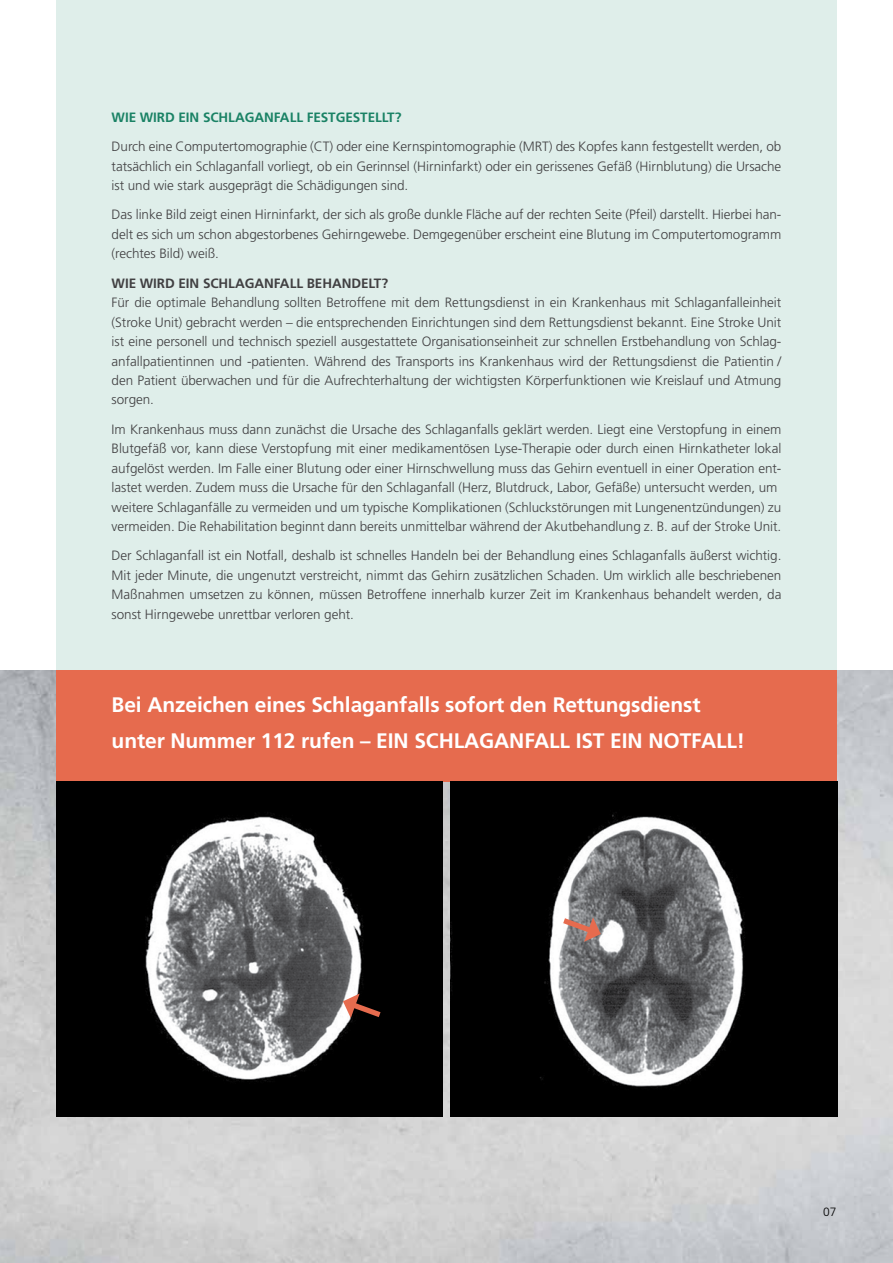
<style>
.page{position:relative;width:893px;height:1263px;background:#fff}
.page>*{position:absolute;margin:0;border:0;box-sizing:border-box;transform-origin:0 0}
.t1{font:700 21px/36px "Frutiger LT Pro";letter-spacing:-.005em;color:#fff}
.t2{font:300 13.5px/19.5px "Frutiger LT Pro";letter-spacing:-.005em;color:#414042;text-align:justify}
.t3{font:700 13.5px "Frutiger LT Pro";color:#1a8265}
.t4{font:700 13.5px "Frutiger LT Pro";letter-spacing:-.005em;color:#414042}
.t5{font:300 12px "Frutiger LT Pro";color:#000}
</style>
<div class="page">
<img style="left:0;top:670px;width:893px;height:593px">
<div style="left:56px;top:0;width:781px;height:670px;background:#dfeeea"></div>
<div style="left:56px;top:670px;width:781px;height:112px;background:#e66b4e"></div>
<img style="left:451px;top:782px;width:386px;height:334px">
<img style="left:56px;top:782px;width:386px;height:334px">
<svg style="left:338px;top:989px;width:46px;height:38px"></svg>
<svg style="left:560px;top:908px;width:45px;height:38px"></svg>
<p class="t3" style="left:112px;top:109px;width:38px">Wie wird</p>
<p class="t3" style="left:179px;top:109px;width:8px">ein</p>
<p class="t3" style="left:203px;top:109px;width:25px">Schlaganfall</p>
<p class="t3" style="left:307px;top:109px;width:9px">festgestellt</p>
<p class="t3" style="left:395px;top:109px;width:8px">?</p>
<p class="t2" style="left:112px;top:137px;width:671px">Durch eine Computertomographie (CT) oder eine Kernspintomographie (MRT) des Kopfes kann festgestellt werden, ob tatsächlich ein Schlaganfall vorliegt, ob ein Gerinnsel (Hirninfarkt) oder ein gerissenes Gefäß (Hirnblutung) die Ursache ist und wie stark ausgeprägt die Schädigungen sind.</p>
<p class="t2" style="left:112px;top:205px;width:671px">Das linke Bild zeigt einen Hirninfarkt, der sich als große dunkle Fläche auf der rechten Seite (Pfeil) darstellt. Hierbei han&shy;delt es sich um schon abgestorbenes Gehirngewebe. Demgegenüber erscheint eine Blutung im Computertomogramm (rechtes Bild) weiß.</p>
<p class="t4" style="left:112px;top:275px;width:38px">Wie wird</p>
<p class="t4" style="left:179px;top:275px;width:8px">ein</p>
<p class="t4" style="left:203px;top:275px;width:25px">Schlaganfall</p>
<p class="t4" style="left:307px;top:275px;width:18px">behandelt</p>
<p class="t4" style="left:381px;top:275px;width:8px">?</p>
<p class="t2" style="left:112px;top:293px;width:671px">Für die optimale Behandlung sollten Betroffene mit dem Rettungsdienst in ein Krankenhaus mit Schlaganfalleinheit (Stroke Unit) gebracht werden – die entsprechenden Einrichtungen sind dem Rettungsdienst bekannt. Eine Stroke Unit ist eine personell und technisch speziell ausgestattete Organisationseinheit zur schnellen Erstbehandlung von Schlag&shy;anfallpatientinnen und -patienten. Während des Transports ins Krankenhaus wird der Rettungsdienst die Patientin / den Patient überwachen und für die Aufrechterhaltung der wichtigsten Körperfunktionen wie Kreislauf und Atmung sorgen.</p>
<p class="t2" style="left:112px;top:419px;width:671px;text-align:left">Im Krankenhaus muss dann zunächst die Ursache des Schlaganfalls geklärt werden. Liegt eine Verstopfung in einem Blutgefäß vor, kann diese Verstopfung mit einer medikamentösen Lyse-Therapie oder durch einen Hirnkatheter lokal aufgelöst werden. Im Falle einer Blutung oder einer Hirnschwellung muss das Gehirn eventuell in einer Operation ent&shy;lastet werden. Zudem muss die Ursache für den Schlaganfall (Herz, Blutdruck, Labor, Gefäße) untersucht werden, um weitere Schlaganfälle zu vermeiden und um typische Komplikationen (Schluckstörungen mit Lungenentzündungen) zu vermeiden. Die Rehabilitation beginnt dann bereits unmittelbar während der Akutbehandlung z. B. auf der Stroke Unit.</p>
<p class="t2" style="left:112px;top:546px;width:671px">Der Schlaganfall ist ein Notfall, deshalb ist schnelles Handeln bei der Behandlung eines Schlaganfalls äußerst wichtig.<br>Mit jeder Minute, die ungenutzt verstreicht, nimmt das Gehirn zusätzlichen Schaden. Um wirklich alle beschriebenen Maßnahmen umsetzen zu können, müssen Betroffene innerhalb kurzer Zeit im Krankenhaus behandelt werden, da sonst Hirngewebe unrettbar verloren geht.</p>
<h1 class="t1" style="left:112px;top:686px;width:590px">Bei Anzeichen eines Schlaganfalls sofort den Rettungsdienst unter Nummer 112 rufen – ein</h1>
<h1 class="t1" style="left:414px;top:722px;width:39px">Schlaganfall</h1>
<h1 class="t1" style="left:576px;top:722px;width:46px">ist ein</h1>
<h1 class="t1" style="left:648px;top:722px;width:44px">Notfall</h1>
<h1 class="t1" style="left:737px;top:722px;width:10px">!</h1>
<p class="t5" style="left:823px;top:1204px;width:15px">07</p>
</div>
